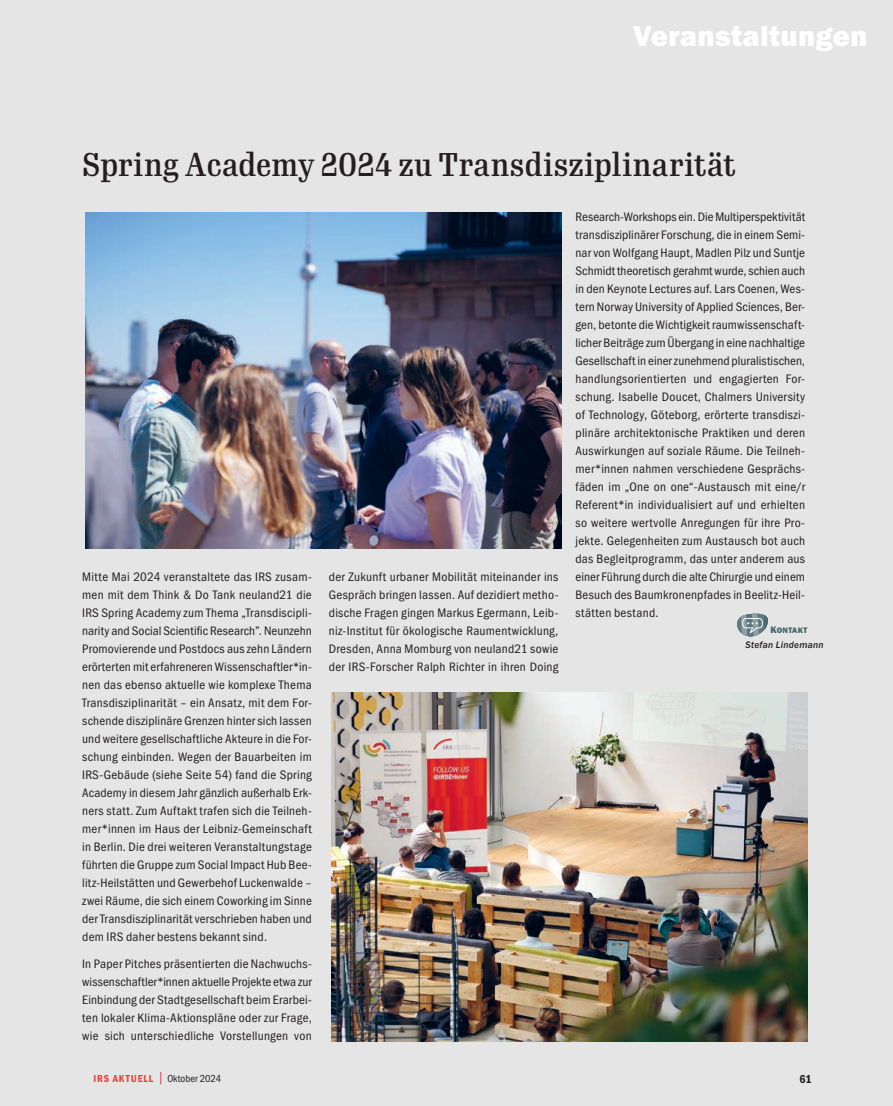
<style>
.page{position:relative;width:893px;height:1106px;background:#e5e5e5}
.page>*{position:absolute;margin:0;border:0;box-sizing:border-box;transform-origin:0 0}
.t1{font:500 32.25px "Gimlet Text Compressed";letter-spacing:.005em;color:#231f20}
.t2{font:30px "Franklin Gothic URW Hea";letter-spacing:.01em;color:#fff}
.t3{font:12.75px/18px "Franklin Gothic URW Cond";letter-spacing:.02em;color:#231f20;text-align:justify}
.t4{font:12px "Franklin Gothic URW Con Dem";color:#231f20}
.t5{font:10.5px "Franklin Gothic URW Cond";color:#231f20}
.t6{font:9.75px "Franklin Gothic URW Med Ita";letter-spacing:.025em;color:#231f20}
.t7{font:8.25px "Franklin Gothic URW Hea SC850";letter-spacing:.035em;color:#43656c}
.s1{font-size:9.75px}
.s2{font-family:"Franklin Gothic URW Con Dem";color:#ee3d3c}
.s3{font-size:15px;color:#ee3d3c}
</style>
<div class="page">
<svg style="left:737px;top:613px;width:31px;height:24px"></svg>
<img style="left:332px;top:692px;width:476px;height:349px">
<img style="left:85px;top:213px;width:476px;height:336px">
<h2 class="t2" style="left:633px;top:16px;width:236px">Veranstaltungen</h2>
<h1 class="t1" style="left:82px;top:142px;width:655px">Spring Academy 2024 zu Transdisziplinarität</h1>
<p class="t3" style="left:82px;top:567px;width:231px">Mitte Mai 2024 veranstaltete das IRS zusam&shy;men mit dem Think &amp; Do Tank neuland21 die IRS Spring Academy zum Thema „Transdiscipli&shy;narity and Social Scientific Research”. Neunzehn Promovierende und Postdocs aus zehn Ländern erörterten mit erfahreneren Wissenschaftler*in&shy;nen das ebenso aktuelle wie komplexe Thema Transdisziplinarität – ein Ansatz, mit dem For&shy;schende disziplinäre Grenzen hinter sich lassen und weitere gesellschaftliche Akteure in die For&shy;schung einbinden. Wegen der Bauarbeiten im IRS-Gebäude (siehe Seite 54) fand die Spring Academy in diesem Jahr gänzlich außerhalb Erk&shy;ners statt. Zum Auftakt trafen sich die Teilneh&shy;mer*innen im Haus der Leibniz-Gemeinschaft in Berlin. Die drei weiteren Veranstaltungstage führten die Gruppe zum Social Impact Hub Bee&shy;litz-Heilstätten und Gewerbehof Luckenwalde – zwei Räume, die sich einem Coworking im Sinne der Transdisziplinarität verschrieben haben und dem IRS daher bestens bekannt sind.</p>
<p class="t3" style="left:82px;top:954px;width:231px">In Paper Pitches präsentierten die Nachwuchs&shy;wissenschaftler*innen aktuelle Projekte etwa zur Einbindung der Stadtgesellschaft beim Erarbei&shy;ten lokaler Klima-Aktionspläne oder zur Frage, wie sich unterschiedliche Vorstellungen von</p>
<p class="t3" style="left:329px;top:567px;width:231px">der Zukunft urbaner Mobilität miteinander ins Gespräch bringen lassen. Auf dezidiert metho&shy;dische Fragen gingen Markus Egermann, Leib&shy;niz-Institut für ökologische Raumentwicklung, Dresden, Anna Momburg von neuland21 sowie der IRS-Forscher Ralph Richter in ihren Doing</p>
<p class="t3" style="left:575px;top:207px;width:231px">Research-Workshops ein. Die Multiperspektivität transdisziplinärer Forschung, die in einem Semi&shy;nar von Wolfgang Haupt, Madlen Pilz und Suntje Schmidt theoretisch gerahmt wurde, schien auch in den Keynote Lectures auf. Lars Coenen, Wes&shy;tern Norway University of Applied Sciences, Ber&shy;gen, betonte die Wichtigkeit raumwissenschaft&shy;licher Beiträge zum Übergang in eine nachhaltige Gesellschaft in einer zunehmend pluralistischen, handlungsorientierten und engagierten For&shy;schung. Isabelle Doucet, Chalmers University of Technology, Göteborg, erörterte transdiszi&shy;plinäre architektonische Praktiken und deren Auswirkungen auf soziale Räume. Die Teilneh&shy;mer*innen nahmen verschiedene Gesprächs&shy;fäden im „One on one“-Austausch mit eine/r Referent*in individualisiert auf und erhielten so weitere wertvolle Anregungen für ihre Pro&shy;jekte. Gelegenheiten zum Austausch bot auch das Begleitprogramm, das unter anderem aus einer Führung durch die alte Chirurgie und einem Besuch des Baumkronenpfades in Beelitz-Heil&shy;stätten bestand.</p>
<p class="t7" style="left:770px;top:625px;width:38px"><span class="s1">K</span>ONTAKT</p>
<p class="t6" style="left:746px;top:639px;width:79px">Stefan Lindemann</p>
<p class="t5" style="left:94px;top:1070px;width:129px"><span class="s2">IRS AKTUELL</span> <span class="s3">|</span> Oktober 2024</p>
<p class="t4" style="left:799px;top:1070px;width:14px">61</p>
</div>
